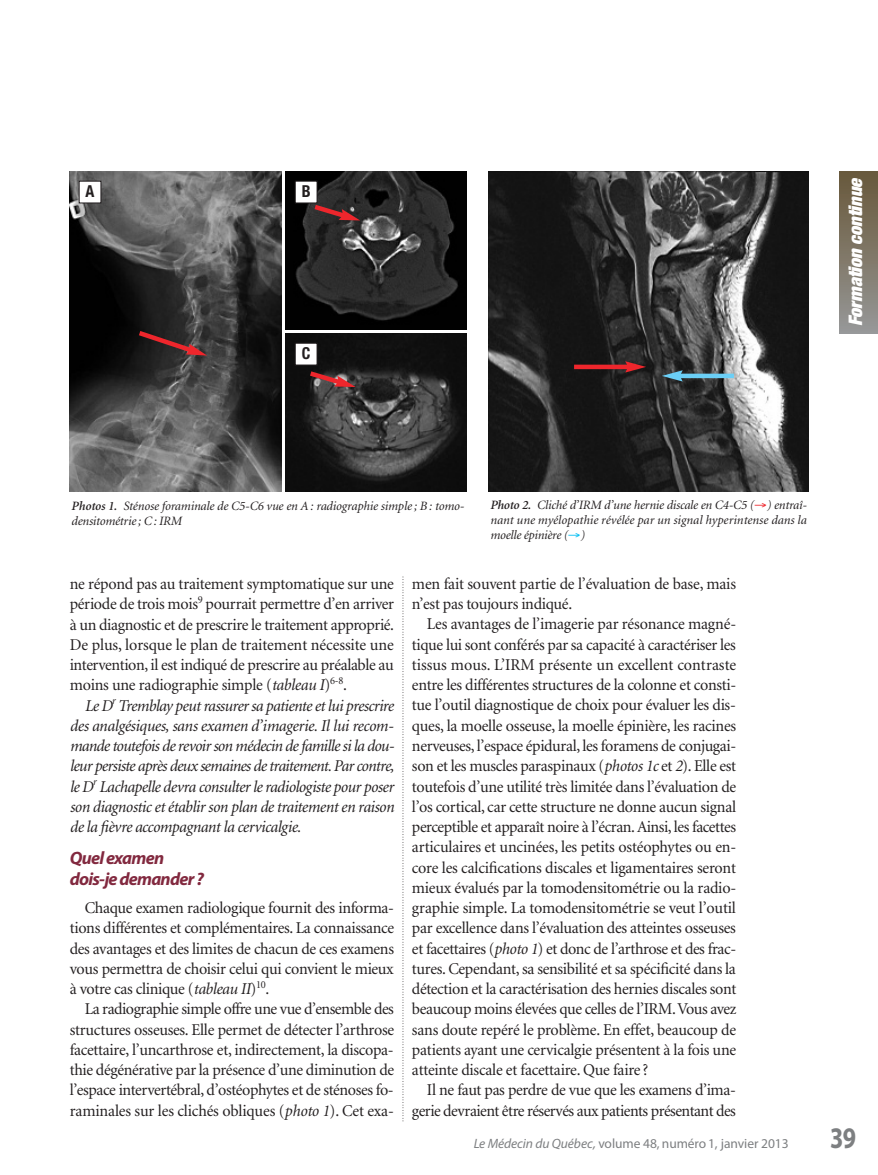
<style>
.page{position:relative;width:878px;height:1175px;background:#fff}
.page>*{position:absolute;margin:0;border:0;box-sizing:border-box;transform-origin:0 0}
.t1{font:700 30px "Myriad Pro";color:#7d7f81;scale:.8 1}
.t2{font:italic 900 expanded 18.75px "Helvetica Neue";color:#fff}
.t3{font:italic 700 18px/20.2px "Myriad Pro";letter-spacing:-.04em;color:#82293f}
.t4{font:16.5px/20.2px "Minion";letter-spacing:-.02em;color:#231f20;text-align:justify}
.t5{font:italic 16.5px/20.2px "Minion";letter-spacing:-.025em;color:#231f20;text-align:justify}
.t6{font:700 condensed 16.5px "Helvetica Neue";color:#231f20}
.t7{font:13.5px "Myriad Pro";letter-spacing:-.005em;color:#7d7f81}
.t8{font:italic 12.75px/15px "Minion";letter-spacing:-.01em;color:#231f20}
.s1{font-weight:600}
.s2{color:#ee262c}
.s3{color:#01bdf2}
.s4{font-style:italic}
</style>
<div class="page">
<div style="left:839px;top:172px;width:39px;height:162px;background:linear-gradient(to bottom,#68583a,#969797)"></div>
<svg style="left:402px;top:577px;width:1px;height:542px"></svg>
<img style="left:70px;top:172px;width:211px;height:319px">
<img style="left:286px;top:172px;width:180px;height:157px">
<img style="left:286px;top:334px;width:180px;height:157px">
<img style="left:488px;top:172px;width:320px;height:319px">
<svg style="left:134px;top:327px;width:73px;height:29px;background:#482829"></svg>
<div style="left:574px;top:364px;width:55px;height:5px;background:#ee262c"></div>
<svg style="left:625px;top:361px;width:21px;height:11px"></svg>
<hr style="left:678px;top:374px;width:56px;height:4px;background:#6bcff6">
<svg style="left:662px;top:370px;width:20px;height:11px"></svg>
<svg style="left:309px;top:201px;width:51px;height:20px"></svg>
<svg style="left:305px;top:368px;width:51px;height:20px"></svg>
<div style="left:79px;top:181px;width:22px;height:22px;background:#fff"></div>
<div style="left:295px;top:181px;width:22px;height:22px;background:#fff"></div>
<div style="left:295px;top:343px;width:22px;height:22px;background:#fff"></div>
<div style="left:295px;top:343px;width:22px;height:22px;border:1px solid #231f20"></div>
<p class="t6" style="left:86px;top:185px;width:10px">A</p>
<p class="t6" style="left:302px;top:185px;width:10px">B</p>
<p class="t6" style="left:302px;top:347px;width:10px">C</p>
<p class="t2" style="left:848px;top:326px;width:151px;rotate:-90deg">Formation continue</p>
<p class="t8" style="left:71px;top:499px;width:394px"><span class="s1">Photos 1.</span> Sténose foraminale de C5-C6 vue en A : radiographie simple ; B : tomo&shy;densitométrie ; C : IRM</p>
<p class="t8" style="left:490px;top:499px;width:318px;text-align:justify"><span class="s1">Photo 2.</span> Cliché d’IRM d’une hernie discale en C4-C5 (<span class="s2">→</span>) entraî&shy;nant une myélopathie révélée par un signal hyperintense dans la moelle épinière (<span class="s3">→</span>)</p>
<p class="t4" style="left:70px;top:575px;width:326px">ne répond pas au traitement symptomatique sur une période de trois mois<sup>9</sup> pourrait permettre d’en arriver à un diagnostic et de prescrire le traitement approprié.<br>De plus, lorsque le plan de traitement nécessite une intervention, il est indiqué de prescrire au préalable au moins une radiographie simple (<span class="s4">tableau I</span>)<sup>6-8</sup>.</p>
<p class="t5" style="left:70px;top:696px;width:326px;text-indent:15px">Le D<sup>r</sup> Tremblay peut rassurer sa patiente et lui prescrire des analgésiques, sans examen d’imagerie. Il lui recom&shy;mande toutefois de revoir son médecin de famille si la dou&shy;leur persiste après deux semaines de traitement. Par contre, le D<sup>r</sup> Lachapelle devra consulter le radiologiste pour poser son diagnostic et établir son plan de traitement en raison de la fièvre accompagnant la cervicalgie.</p>
<p class="t3" style="left:70px;top:849px;width:136px">Quel examen dois-je demander ?</p>
<p class="t4" style="left:70px;top:899px;width:326px;text-indent:15px">Chaque examen radiologique fournit des informa&shy;tions différentes et complémentaires. La connaissance des avantages et des limites de chacun de ces examens vous permettra de choisir celui qui convient le mieux à votre cas clinique (<span class="s4">tableau II</span>)<sup>10</sup>.</p>
<p class="t4" style="left:70px;top:1000px;width:326px;text-indent:15px">La radiographie simple offre une vue d’ensemble des structures osseuses. Elle permet de détecter l’arthrose facettaire, l’uncarthrose et, indirectement, la discopa&shy;thie dégénérative par la présence d’une diminution de l’espace intervertébral, d’ostéophytes et de sténoses fo&shy;raminales sur les clichés obliques (<span class="s4">photo 1</span>). Cet exa-</p>
<p class="t4" style="left:412px;top:575px;width:325px">men fait souvent partie de l’évaluation de base, mais n’est pas toujours indiqué.</p>
<p class="t4" style="left:412px;top:615px;width:326px;text-indent:15px">Les avantages de l’imagerie par résonance magné&shy;tique lui sont conférés par sa capacité à caractériser les tissus mous. L’IRM présente un excellent contraste entre les différentes structures de la colonne et consti&shy;tue l’outil diagnostique de choix pour évaluer les dis - ques, la moelle osseuse, la moelle épinière, les racines nerveuses, l’espace épidural, les foramens de conjugai&shy;son et les muscles paraspinaux (<span class="s4">photos 1c</span> et <span class="s4">2</span>). Elle est toutefois d’une utilité très limitée dans l’évaluation de l’os cortical, car cette structure ne donne aucun signal perceptible et apparaît noire à l’écran. Ainsi, les facettes articulaires et uncinées, les petits ostéophytes ou en&shy;core les calcifications discales et ligamentaires seront mieux évalués par la tomodensitométrie ou la radio&shy;graphie simple. La tomodensitométrie se veut l’outil par excellence dans l’évaluation des atteintes osseuses et facettaires (<span class="s4">photo 1</span>) et donc de l’arthrose et des frac&shy;tures. Cependant, sa sensibilité et sa spécificité dans la détection et la caractérisation des hernies discales sont beaucoup moins élevées que celles de l’IRM. Vous avez sans doute repéré le problème. En effet, beaucoup de patients ayant une cervicalgie présentent à la fois une atteinte discale et facettaire. Que faire ?</p>
<p class="t4" style="left:412px;top:1081px;width:325px;text-align:right">Il ne faut pas perdre de vue que les examens d’ima&shy;gerie devraient être réservés aux patients présentant des</p>
<p class="t7" style="left:473px;top:1138px;width:316px"><span class="s4">Le Médecin du Québec,</span> volume 48, numéro 1, janvier 2013</p>
<h1 class="t1" style="left:830px;top:1126px;width:34px">39</h1>
</div>
